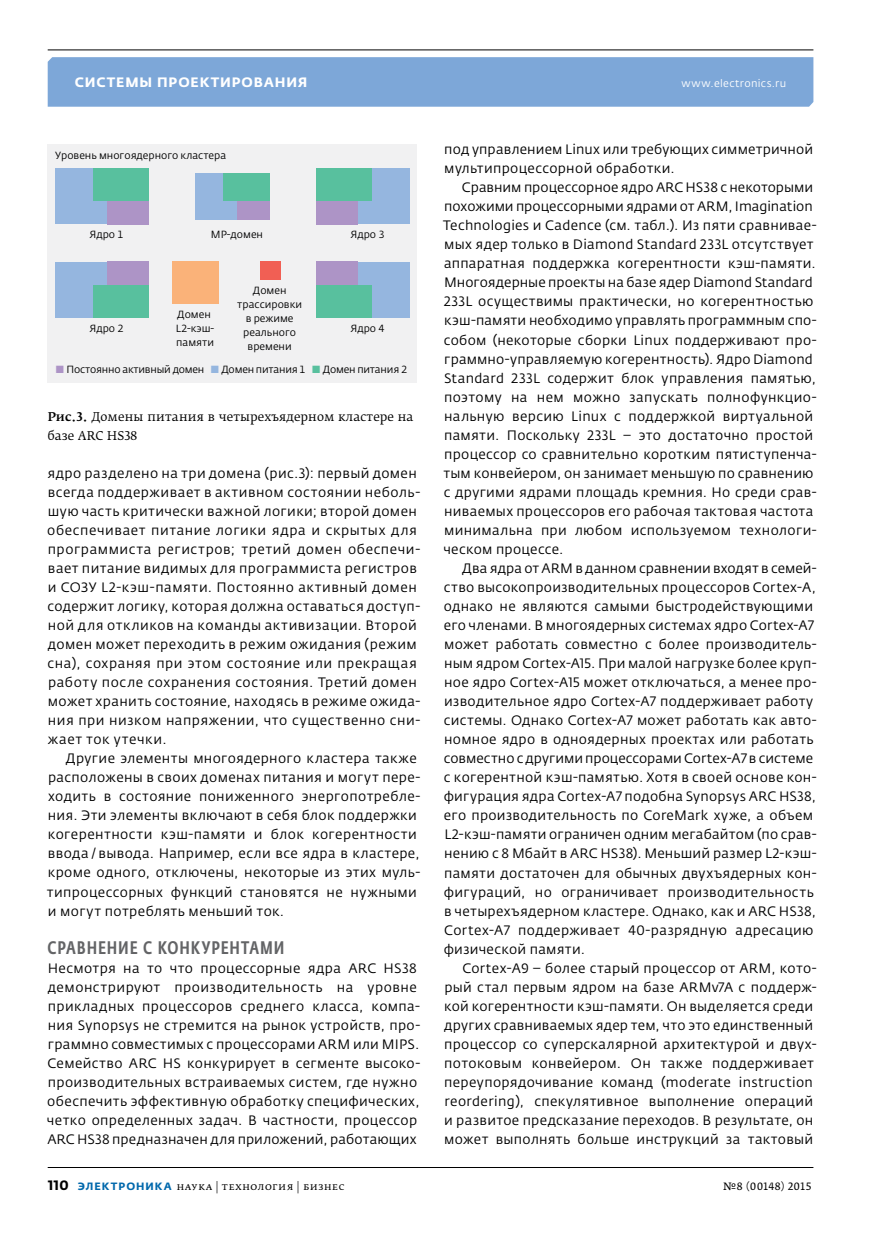
<style>
.page{position:relative;width:881px;height:1234px;background:#fff}
.page>*{position:absolute;margin:0;border:0;box-sizing:border-box;transform-origin:0 0}
.t1{font:500 18px "Fedra Sans Cond Pro";letter-spacing:.05em;color:#636466}
.t2{font:13.5px/19px "Fedra Sans Pro";letter-spacing:.025em;color:#000}
.t3{font:700 13.5px "Fedra Sans Alt Pro";letter-spacing:.06em;color:#fff}
.t4{font:12px/19px "Fedra Serif B Pro";letter-spacing:.005em;color:#000}
.t5{font:10.5px "Fedra Serif B Pro";letter-spacing:.025em;color:#000}
.t6{font:10.5px "Fedra Sans Pro";letter-spacing:.035em;color:#fff}
.t7{font:10.5px "Fedra Serif A Pro";letter-spacing:.035em;color:#000}
.t8{font:10.35px/14px "Fedra Sans Pro";color:#000}
.t9{font:10.35px "Fedra Sans Pro";letter-spacing:-.02em;color:#000}
.s1{color:#ad94c6}
.s2{color:#95b6df}
.s3{color:#58c09e}
.s4{font-weight:500}
.s5{font-family:"Fedra Sans Pro";font-weight:700;font-size:13.5px}
.s6{font-family:"Fedra Sans Alt Pro";font-weight:700;color:#0068ac}
</style>
<div class="page">
<div style="left:48px;top:57px;width:765px;height:50px;background:#7da7d8"></div>
<hr style="left:48px;top:49px;width:765px;height:1px;background:#000">
<hr style="left:48px;top:1166px;width:765px;height:1px;background:#000">
<div style="left:48px;top:144px;width:369px;height:238px;background:#f1f1f2"></div>
<div style="left:55px;top:168px;width:93px;height:56px;background:#95b6df"></div>
<div style="left:92px;top:168px;width:56px;height:33px;background:#58c09e"></div>
<div style="left:106px;top:201px;width:42px;height:23px;background:#ad94c6"></div>
<div style="left:316px;top:168px;width:93px;height:56px;background:#95b6df"></div>
<div style="left:316px;top:168px;width:56px;height:33px;background:#58c09e"></div>
<div style="left:316px;top:201px;width:42px;height:23px;background:#ad94c6"></div>
<div style="left:316px;top:261px;width:93px;height:56px;background:#95b6df"></div>
<div style="left:316px;top:285px;width:56px;height:32px;background:#58c09e"></div>
<div style="left:316px;top:261px;width:42px;height:24px;background:#ad94c6"></div>
<div style="left:55px;top:261px;width:93px;height:56px;background:#95b6df"></div>
<div style="left:92px;top:285px;width:56px;height:32px;background:#58c09e"></div>
<div style="left:106px;top:261px;width:42px;height:24px;background:#ad94c6"></div>
<div style="left:195px;top:173px;width:74px;height:47px;background:#95b6df"></div>
<div style="left:172px;top:261px;width:46px;height:43px;background:#fab279"></div>
<div style="left:260px;top:261px;width:21px;height:19px;background:#f15f54"></div>
<div style="left:223px;top:173px;width:46px;height:28px;background:#58c09e"></div>
<div style="left:237px;top:201px;width:32px;height:19px;background:#ad94c6"></div>
<p class="t3" style="left:75px;top:74px;width:234px">Системы проектирования</p>
<p class="t6" style="left:681px;top:77px;width:106px">www.electronics.ru</p>
<p class="t8" style="left:55px;top:148px;width:172px">Уровень многоядерного кластера</p>
<p class="t8" style="left:89px;top:228px;width:36px">Ядро 1</p>
<p class="t8" style="left:350px;top:228px;width:36px">Ядро 3</p>
<p class="t8" style="left:211px;top:228px;width:54px">MP-домен</p>
<p class="t8" style="left:237px;top:283px;width:66px;text-align:center">Домен трассировки в режиме реального времени</p>
<p class="t8" style="left:176px;top:307px;width:40px">Домен<br>L2-кэш&shy;памяти</p>
<p class="t8" style="left:89px;top:321px;width:36px">Ядро 2</p>
<p class="t8" style="left:350px;top:321px;width:36px">Ядро 4</p>
<p class="t9" style="left:55px;top:363px;width:353px"><span class="s1">■</span> Постоянно активный домен <span class="s2">■</span> Домен питания 1 <span class="s3">■</span> Домен питания 2</p>
<p class="t4" style="left:48px;top:407px;width:367px"><span class="s4">Рис.3.</span> Домены питания в четырехъядерном кластере на базе ARC HS38</p>
<p class="t2" style="left:47px;top:463px;width:374px">ядро разделено на три домена (рис.3): первый домен всегда поддерживает в активном состоянии неболь&shy;шую часть критически важной логики; второй домен обеспечивает питание логики ядра и скрытых для программиста регистров; третий домен обеспечи&shy;вает питание видимых для программиста регистров и СОЗУ L2-кэш-памяти. Постоянно активный домен содержит логику, которая должна оставаться доступ&shy;ной для откликов на команды активизации. Второй домен может переходить в режим ожидания (режим сна), сохраняя при этом состояние или прекращая работу после сохранения состояния. Третий домен может хранить состояние, находясь в режиме ожида&shy;ния при низком напряжении, что существенно сни&shy;жает ток утечки.</p>
<p class="t2" style="left:47px;top:748px;width:374px;text-indent:19px">Другие элементы многоядерного кластера также расположены в своих доменах питания и могут пере&shy;ходить в состояние пониженного энергопотребле&shy;ния. Эти элементы включают в себя блок поддержки когерентности кэш-памяти и блок когерентности ввода / вывода. Например, если все ядра в кластере, кроме одного, отключены, некоторые из этих муль&shy;типроцессорных функций становятся не нужными и могут потреблять меньший ток.</p>
<h1 class="t1" style="left:47px;top:936px;width:238px">Сравнение с конкурентами</h1>
<p class="t2" style="left:47px;top:958px;width:374px">Несмотря на то что процессорные ядра ARC HS38 демонстрируют производительность на уровне прикладных процессоров среднего класса, компа&shy;ния Synopsys не стремится на рынок устройств, про&shy;граммно совместимых с процессорами ARM или MIPS.<br>Семейство ARC HS конкурирует в сегменте высоко&shy;производительных встраиваемых систем, где нужно обеспечить эффективную обработку специфических, четко определенных задач. В частности, процессор ARC HS38 предназначен для приложений, работающих</p>
<p class="t2" style="left:444px;top:140px;width:370px">под управлением Linux или требующих симметричной мультипроцессорной обработки.</p>
<p class="t2" style="left:443px;top:178px;width:375px;text-indent:19px">Сравним процессорное ядро ARC HS38 с некоторыми похожими процессорными ядрами от ARM, Imagination Technologies и Cadence (см. табл.). Из пяти сравнивае&shy;мых ядер только в Diamond Standard 233L отсутствует аппаратная поддержка когерентности кэш-памяти.<br>Многоядерные проекты на базе ядер Diamond Standard 233L осуществимы практически, но когерентностью кэш-памяти необходимо управлять программным спо&shy;собом (некоторые сборки Linux поддерживают про&shy;граммно-управляемую когерентность). Ядро Diamond Standard 233L содержит блок управления памятью, поэтому на нем можно запускать полнофункцио&shy;нальную версию Linux с поддержкой виртуальной памяти. Поскольку 233L – это достаточно простой процессор со сравнительно коротким пятиступенча&shy;тым конвейером, он занимает меньшую по сравнению с другими ядрами площадь кремния. Но среди срав&shy;ниваемых процессоров его рабочая тактовая частота минимальна при любом используемом технологи&shy;ческом процессе.</p>
<p class="t2" style="left:443px;top:558px;width:374px;text-indent:19px">Два ядра от ARM в данном сравнении входят в семей&shy;ство высокопроизводительных процессоров Cortex-A, однако не являются самыми быстродействующими его членами. В многоядерных системах ядро Cortex-A7 может работать совместно с более производитель&shy;ным ядром Cortex-A15. При малой нагрузке более круп&shy;ное ядро Cortex-A15 может отключаться, а менее про&shy;изводительное ядро Cortex-A7 поддерживает работу системы. Однако Cortex-A7 может работать как авто&shy;номное ядро в одноядерных проектах или работать совместно с другими процессорами Cortex-A7 в системе с когерентной кэш-памятью. Хотя в своей основе кон&shy;фигурация ядра Cortex-A7 подобна Synopsys ARC HS38, его производительность по CoreMark хуже, а объем L2-кэш-памяти ограничен одним мегабайтом (по срав&shy;нению с 8 Мбайт в ARC HS38). Меньший размер L2-кэш&shy;памяти достаточен для обычных двухъядерных кон&shy;фигураций, но ограничивает производительность в четырехъядерном кластере. Однако, как и ARC HS38, Cortex-A7 поддерживает 40-разрядную адресацию физической памяти.</p>
<p class="t2" style="left:444px;top:958px;width:374px;text-indent:18px">Cortex-A9 – более старый процессор от ARM, кото&shy;рый стал первым ядром на базе ARMv7A с поддерж&shy;кой когерентности кэш-памяти. Он выделяется среди других сравниваемых ядер тем, что это единственный процессор со суперскалярной архитектурой и двух&shy;потоковым конвейером. Он также поддерживает переупорядочивание команд (moderate instruction reordering), спекулятивное выполнение операций и развитое предсказание переходов. В результате, он может выполнять больше инструкций за тактовый</p>
<p class="t5" style="left:48px;top:1179px;width:298px"><span class="s5">110</span> <span class="s6">ЭЛЕКТРОНИКА</span> наука | технология | бизнес</p>
<p class="t7" style="left:722px;top:1179px;width:90px">№8 (00148) 2015</p>
</div>
